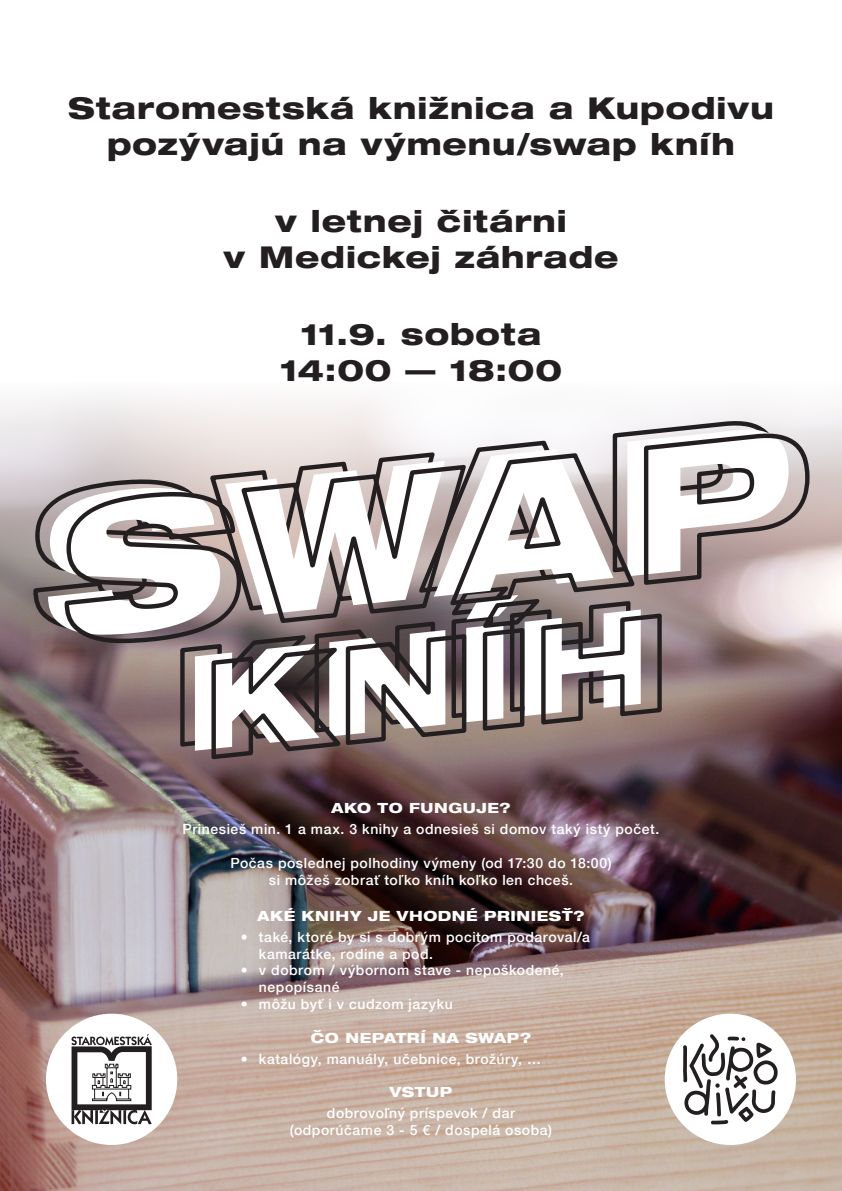
<style>
.page{position:relative;width:842px;height:1191px;background:#fff}
.page>*{position:absolute;margin:0;border:0;box-sizing:border-box;transform-origin:0 0}
.t1{font:900 expanded 187.5px "Helvetica Neue LT Com";color:#fff}
.t2{font:900 expanded 131.3px "Helvetica Neue LT Com";color:#fff}
.t3{font:800 expanded 30px "Helvetica Neue LT Com";letter-spacing:.03em;color:#231f20}
.t4{font:500 14px/16.8px "Helvetica Neue LT Com";letter-spacing:.04em;color:#fff}
.t5{font:800 expanded 14px "Helvetica Neue LT Com";letter-spacing:.04em;color:#fff}
</style>
<div class="page">
<img style="left:0;top:396px;width:842px;height:795px">
<div style="left:665px;top:1013px;width:131px;height:132px;background:#fff;border-radius:50%"></div>
<svg style="left:683px;top:1034px;width:95px;height:90px"></svg>
<div style="left:46px;top:1013px;width:131px;height:132px;background:#fff;border-radius:50%"></div>
<svg style="left:71px;top:1034px;width:81px;height:90px"></svg>
<svg style="left:31px;top:413px;width:781px;height:350px;background:#958787"></svg>
<p class="t3" style="left:68px;top:89px;width:707px">Staromestská knižnica a Kupodivu</p>
<p class="t3" style="left:107px;top:125px;width:629px">pozývajú na výmenu/swap kníh</p>
<p class="t3" style="left:275px;top:202px;width:293px">v letnej čitárni</p>
<p class="t3" style="left:223px;top:238px;width:396px">v Medickej záhrade</p>
<p class="t3" style="left:300px;top:315px;width:243px">11.9. sobota</p>
<p class="t3" style="left:280px;top:351px;width:284px">14:00 — 18:00</p>
<p class="t1" style="left:24px;top:449px;width:754px;rotate:-6deg">SWAP</p>
<p class="t2" style="left:172px;top:619px;width:468px;rotate:-6deg">KNÍH</p>
<p class="t5" style="left:331px;top:799px;width:181px">AKO TO FUNGUJE?</p>
<p class="t4" style="left:183px;top:820px;width:478px">Prinesieš min. 1 a max. 3 knihy a odnesieš si domov taký istý počet.</p>
<p class="t4" style="left:230px;top:854px;width:383px">Počas poslednej polhodiny výmeny (od 17:30 do 18:00)</p>
<p class="t4" style="left:269px;top:871px;width:306px">si môžeš zobrať toľko kníh koľko len chceš.</p>
<p class="t5" style="left:257px;top:906px;width:329px">AKÉ KNIHY JE VHODNÉ PRINIESŤ?</p>
<p class="t4" style="left:259px;top:928px;width:332px;text-indent:-18px">• také, ktoré by si s dobrým pocitom podaroval/a kamarátke, rodine a pod.</p>
<p class="t4" style="left:259px;top:961px;width:306px;text-indent:-18px">• v dobrom / výbornom stave - nepoškodené, nepopísané</p>
<p class="t4" style="left:241px;top:995px;width:213px">• môžu byť i v cudzom jazyku</p>
<p class="t5" style="left:311px;top:1028px;width:222px">ČO NEPATRÍ NA SWAP?</p>
<p class="t4" style="left:241px;top:1050px;width:302px">• katalógy, manuály, učebnice, brožúry, …</p>
<p class="t5" style="left:390px;top:1083px;width:64px">VSTUP</p>
<p class="t4" style="left:327px;top:1104px;width:190px">dobrovoľný príspevok / dar</p>
<p class="t4" style="left:290px;top:1121px;width:264px">(odporúčame 3 - 5 € / dospelá osoba)</p>
</div>
